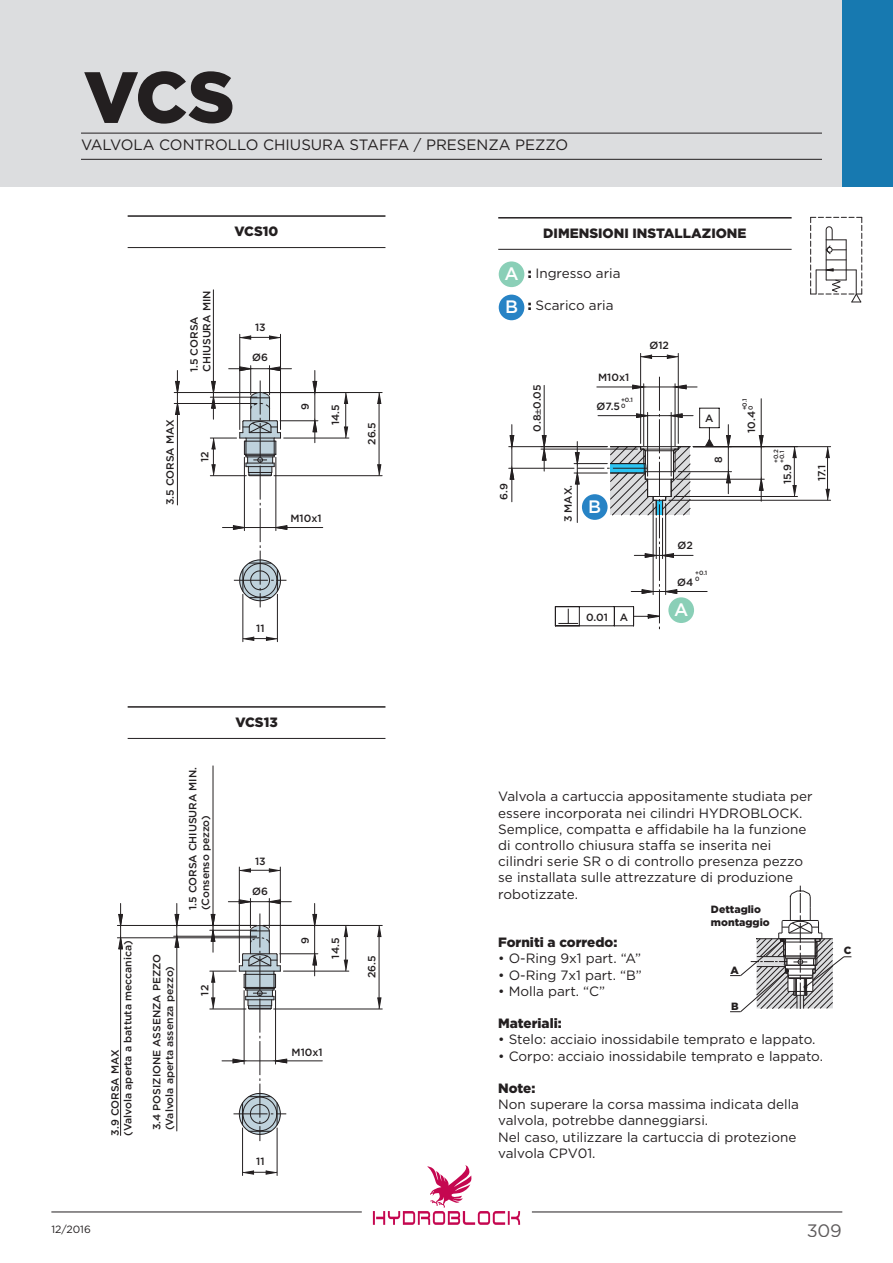
<style>
.page{position:relative;width:893px;height:1263px;background:#fff}
.page>*{position:absolute;margin:0;border:0;box-sizing:border-box;transform-origin:0 0}
.t1{font:900 72px "Gotham";color:#231f20}
.t2{font:18px "Gotham";color:#231f20}
.t3{font:500 18px "Gotham";color:#fff}
.t4{font:15px "Gotham";color:#231f20}
.t5{font:13.5px/16.2px "Gotham";color:#231f20}
.t6{font:900 13.5px "Gotham";color:#231f20}
.t7{font:500 10.5px/12.6px "Gotham";color:#231f20}
.t8{font:900 10.5px/12.6px "Gotham";color:#231f20}
.t9{font:10.5px "Gotham";color:#231f20}
.t10{font:500 6.15px/6px "Gotham";color:#231f20}
.s1{font-weight:500;font-size:18px;color:#fff}
.s2{font-weight:900}
.s3{font-family:"Helvetica LT Std";font-weight:400}
</style>
<div class="page">
<div style="left:0;top:0;width:893px;height:187px;background:#dcdddf"></div>
<div style="left:842px;top:0;width:51px;height:187px;background:#1779b0"></div>
<hr style="left:81px;top:133px;width:741px;height:1px;background:#231f20">
<hr style="left:81px;top:159px;width:741px;height:1px;background:#231f20">
<hr style="left:51px;top:1211px;width:311px;height:1px;background:#231f20">
<hr style="left:532px;top:1211px;width:310px;height:1px;background:#231f20">
<hr style="left:128px;top:247px;width:257px;height:1px;background:#231f20">
<hr style="left:128px;top:738px;width:257px;height:1px;background:#231f20">
<hr style="left:128px;top:215px;width:257px;height:2px;background:#231f20">
<hr style="left:128px;top:706px;width:257px;height:2px;background:#231f20">
<hr style="left:213px;top:290px;width:1px;height:91px;background:#231f20">
<hr style="left:287px;top:527px;width:36px;height:1px;background:#231f20">
<hr style="left:277px;top:594px;width:1px;height:48px;background:#231f20">
<hr style="left:243px;top:594px;width:1px;height:48px;background:#231f20">
<hr style="left:280px;top:334px;width:1px;height:95px;background:#231f20">
<hr style="left:239px;top:334px;width:1px;height:95px;background:#231f20">
<hr style="left:284px;top:438px;width:65px;height:1px;background:#231f20">
<hr style="left:280px;top:420px;width:38px;height:1px;background:#231f20">
<hr style="left:379px;top:403px;width:1px;height:62px;background:#231f20">
<hr style="left:263px;top:392px;width:119px;height:1px;background:#231f20">
<hr style="left:274px;top:475px;width:108px;height:1px;background:#231f20">
<hr style="left:177px;top:414px;width:1px;height:91px;background:#231f20">
<hr style="left:174px;top:403px;width:83px;height:1px;background:#231f20">
<hr style="left:174px;top:392px;width:83px;height:1px;background:#231f20">
<svg style="left:242px;top:636px;width:36px;height:5px"></svg>
<svg style="left:239px;top:335px;width:41px;height:5px"></svg>
<svg style="left:210px;top:366px;width:81px;height:241px"></svg>
<svg style="left:343px;top:393px;width:5px;height:46px"></svg>
<svg style="left:312px;top:370px;width:5px;height:73px"></svg>
<svg style="left:377px;top:393px;width:5px;height:11px"></svg>
<svg style="left:377px;top:464px;width:5px;height:12px"></svg>
<svg style="left:175px;top:370px;width:5px;height:45px"></svg>
<hr style="left:678px;top:471px;width:53px;height:1px;background:#231f20">
<hr style="left:674px;top:496px;width:123px;height:1px;background:#231f20">
<hr style="left:544px;top:385px;width:1px;height:51px;background:#231f20">
<hr style="left:541px;top:449px;width:96px;height:1px;background:#231f20">
<hr style="left:678px;top:353px;width:1px;height:90px;background:#231f20">
<hr style="left:640px;top:353px;width:1px;height:90px;background:#231f20">
<hr style="left:827px;top:458px;width:1px;height:31px;background:#231f20">
<hr style="left:693px;top:446px;width:138px;height:1px;background:#231f20">
<hr style="left:669px;top:500px;width:162px;height:1px;background:#231f20">
<hr style="left:761px;top:447px;width:1px;height:32px;background:#231f20">
<hr style="left:761px;top:399px;width:1px;height:37px;background:#231f20">
<hr style="left:677px;top:479px;width:87px;height:1px;background:#231f20">
<hr style="left:509px;top:468px;width:65px;height:1px;background:#231f20">
<hr style="left:509px;top:446px;width:98px;height:1px;background:#231f20">
<svg style="left:726px;top:425px;width:5px;height:69px"></svg>
<svg style="left:792px;top:447px;width:5px;height:49px"></svg>
<svg style="left:542px;top:435px;width:5px;height:36px"></svg>
<svg style="left:640px;top:354px;width:39px;height:5px"></svg>
<svg style="left:825px;top:446px;width:5px;height:12px"></svg>
<svg style="left:825px;top:489px;width:5px;height:12px"></svg>
<svg style="left:759px;top:435px;width:5px;height:15px"></svg>
<svg style="left:759px;top:475px;width:5px;height:26px"></svg>
<svg style="left:509px;top:425px;width:5px;height:77px"></svg>
<hr style="left:498px;top:249px;width:294px;height:1px;background:#231f20">
<hr style="left:498px;top:217px;width:294px;height:2px;background:#231f20">
<svg style="left:730px;top:886px;width:121px;height:126px"></svg>
<svg style="left:810px;top:217px;width:52px;height:86px"></svg>
<svg style="left:555px;top:377px;width:165px;height:252px"></svg>
<hr style="left:213px;top:766px;width:1px;height:148px;background:#231f20">
<hr style="left:280px;top:867px;width:1px;height:96px;background:#231f20">
<hr style="left:239px;top:867px;width:1px;height:96px;background:#231f20">
<hr style="left:117px;top:937px;width:140px;height:1px;background:#231f20">
<hr style="left:117px;top:925px;width:140px;height:1px;background:#231f20">
<svg style="left:118px;top:868px;width:402px;height:357px"></svg>
<div style="left:499px;top:295px;width:25px;height:25px;background:#2783c5;border-radius:50%"></div>
<div style="left:499px;top:261px;width:25px;height:26px;background:#8acfb7;border-radius:50%"></div>
<h1 class="t1" style="left:84px;top:55px;width:150px">VCS</h1>
<p class="t4" style="left:81px;top:136px;width:489px">VALVOLA CONTROLLO CHIUSURA STAFFA / PRESENZA PEZZO</p>
<p class="t7" style="left:188px;top:372px;width:81px;rotate:-90deg">1.5 corsa chiusura min</p>
<p class="t7" style="left:164px;top:505px;width:86px;rotate:-90deg">3.5 corsa max</p>
<p class="t7" style="left:198px;top:462px;width:12px;rotate:-90deg">12</p>
<p class="t6" style="left:235px;top:224px;width:45px">VCS10</p>
<p class="t7" style="left:255px;top:321px;width:12px">13</p>
<p class="t7" style="left:252px;top:351px;width:17px">Ø6</p>
<p class="t7" style="left:299px;top:410px;width:8px;rotate:-90deg">9</p>
<p class="t7" style="left:329px;top:425px;width:22px;rotate:-90deg">14.5</p>
<p class="t7" style="left:290px;top:512px;width:33px">M10x1</p>
<p class="t7" style="left:365px;top:445px;width:24px;rotate:-90deg">26.5</p>
<p class="t7" style="left:256px;top:621px;width:10px">11</p>
<p class="t7" style="left:108px;top:1136px;width:197px;rotate:-90deg">3.9 CORSA MAX<br>(Valvola aperta a battuta meccanica)</p>
<p class="t7" style="left:186px;top:910px;width:144px;rotate:-90deg">1.5 CORSA CHIUSURA MIN. (Consenso pezzo)</p>
<p class="t7" style="left:150px;top:1130px;width:178px;rotate:-90deg">3.4 POSIZIONE ASSENZA PEZZO (Valvola aperta assenza pezzo)</p>
<p class="t7" style="left:198px;top:996px;width:12px;rotate:-90deg">12</p>
<p class="t6" style="left:235px;top:714px;width:44px">VCS13</p>
<p class="t7" style="left:255px;top:855px;width:12px">13</p>
<p class="t7" style="left:252px;top:885px;width:17px">Ø6</p>
<p class="t7" style="left:299px;top:943px;width:8px;rotate:-90deg">9</p>
<p class="t7" style="left:329px;top:958px;width:22px;rotate:-90deg">14.5</p>
<p class="t7" style="left:292px;top:1045px;width:33px">M10x1</p>
<p class="t7" style="left:256px;top:1155px;width:10px">11</p>
<p class="t7" style="left:365px;top:978px;width:24px;rotate:-90deg">26.5</p>
<p class="t6" style="left:543px;top:225px;width:205px">DIMENSIONI INSTALLAZIONE</p>
<p class="t5" style="left:504px;top:265px;width:118px"><span class="s1">A</span> <span class="s2">:</span> Ingresso aria</p>
<p class="t5" style="left:528px;top:297px;width:87px"><span class="s2">:</span> Scarico aria</p>
<h2 class="t3" style="left:505px;top:296px;width:14px">B</h2>
<p class="t7" style="left:598px;top:371px;width:33px">M10x1</p>
<p class="t7" style="left:649px;top:339px;width:21px">Ø12</p>
<p class="t7" style="left:530px;top:431px;width:49px;rotate:-90deg">0.8<span class="s3">±</span>0.05</p>
<p class="t7" style="left:497px;top:500px;width:18px;rotate:-90deg">6.9</p>
<p class="t7" style="left:561px;top:522px;width:39px;rotate:-90deg">3 max.</p>
<p class="t10" style="left:621px;top:396px;width:13px">+0.1<br>0</p>
<p class="t10" style="left:741px;top:410px;width:13px;rotate:-90deg">+0.1<br>0</p>
<p class="t7" style="left:596px;top:400px;width:25px">Ø7.5</p>
<p class="t7" style="left:745px;top:433px;width:23px;rotate:-90deg">10.4</p>
<p class="t7" style="left:705px;top:412px;width:10px">A</p>
<h2 class="t3" style="left:588px;top:496px;width:14px">B</h2>
<p class="t7" style="left:586px;top:611px;width:43px">0.01 A</p>
<p class="t7" style="left:712px;top:463px;width:8px;rotate:-90deg">8</p>
<p class="t7" style="left:677px;top:539px;width:17px">Ø2</p>
<p class="t7" style="left:677px;top:576px;width:18px">Ø4</p>
<p class="t10" style="left:695px;top:570px;width:13px">+0.1<br>0</p>
<h2 class="t3" style="left:674px;top:599px;width:16px">A</h2>
<p class="t10" style="left:773px;top:463px;width:15px;rotate:-90deg">+0.2 +0.1</p>
<p class="t7" style="left:781px;top:484px;width:22px;rotate:-90deg">15.9</p>
<p class="t7" style="left:815px;top:481px;width:17px;rotate:-90deg">17.1</p>
<p class="t5" style="left:498px;top:788px;width:316px">Valvola a cartuccia appositamente studiata per essere incorporata nei cilindri HYDROBLOCK.<br>Semplice, compatta e affidabile ha la funzione di controllo chiusura staffa se inserita nei cilindri serie SR o di controllo presenza pezzo se installata sulle attrezzature di produzione robotizzate.</p>
<p class="t6" style="left:498px;top:935px;width:121px">Forniti a corredo:</p>
<p class="t5" style="left:498px;top:950px;width:144px">• O-Ring 9x1 part. “A”</p>
<p class="t5" style="left:498px;top:966px;width:145px">• O-Ring 7x1 part. “B”</p>
<p class="t5" style="left:498px;top:983px;width:108px">• Molla part. “C”</p>
<p class="t6" style="left:498px;top:1016px;width:65px">Materiali:</p>
<p class="t5" style="left:498px;top:1031px;width:319px">• Stelo: acciaio inossidabile temprato e lappato.</p>
<p class="t5" style="left:498px;top:1047px;width:326px">• Corpo: acciaio inossidabile temprato e lappato.</p>
<p class="t6" style="left:498px;top:1080px;width:39px">Note:</p>
<p class="t5" style="left:498px;top:1096px;width:302px">Non superare la corsa massima indicata della valvola, potrebbe danneggiarsi.<br>Nel caso, utilizzare la cartuccia di protezione valvola CPV01.</p>
<p class="t8" style="left:711px;top:903px;width:60px">Dettaglio montaggio</p>
<p class="t8" style="left:731px;top:964px;width:10px">A</p>
<p class="t8" style="left:731px;top:999px;width:9px">B</p>
<p class="t8" style="left:844px;top:944px;width:9px">C</p>
<p class="t9" style="left:51px;top:1224px;width:41px">12/2016</p>
<h2 class="t2" style="left:806px;top:1220px;width:37px">309</h2>
</div>
